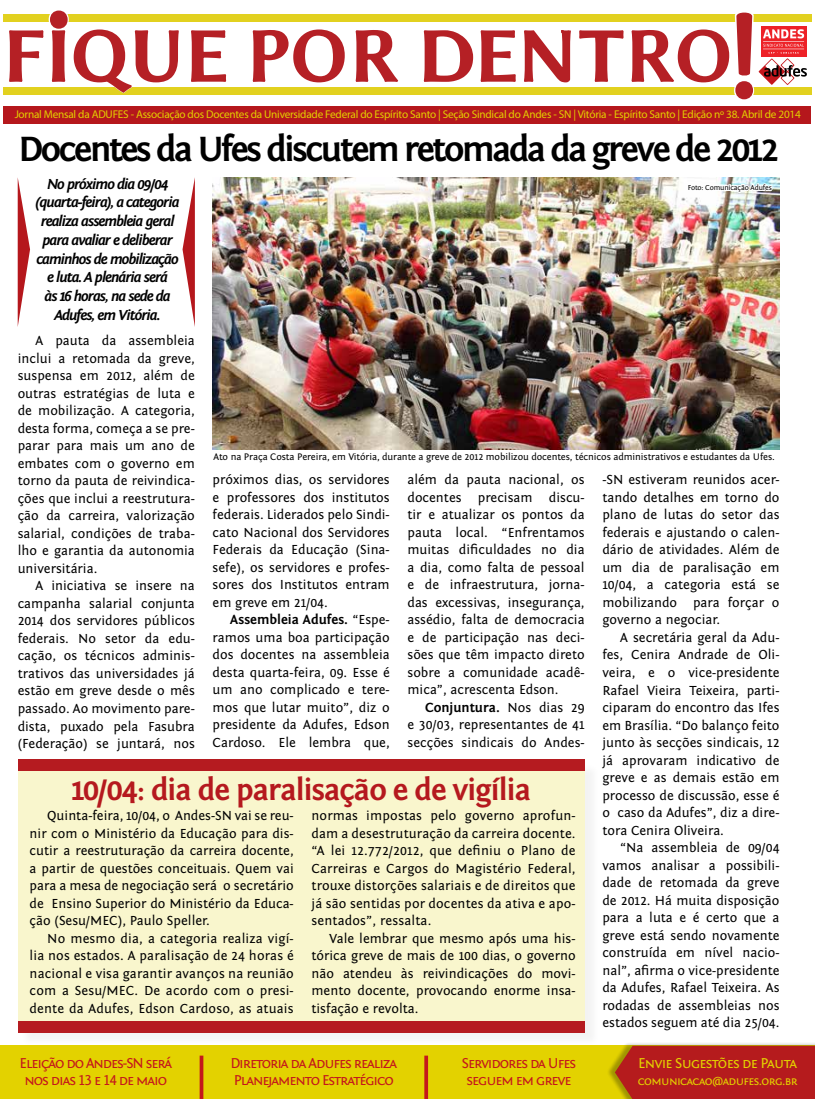
<style>
.page{position:relative;width:815px;height:1099px;background:#fff}
.page>*{position:absolute;margin:0;border:0;box-sizing:border-box;transform-origin:0 0}
.t1{font:700 36.25px "Fontin Sans";letter-spacing:-.065em;color:#000}
.t2{font:700 31.25px "Fontin Sans";letter-spacing:-.03em;color:#b5191e}
.t3{font:italic 700 15px/18.8px "Fontin Sans";letter-spacing:-.06em;color:#000;text-align:center}
.t4{font:15px/16.2px "Fontin Sans Small Caps";letter-spacing:-.07em;color:#c4161c;text-align:center}
.t5{font:15px "Fontin Sans Small Caps";letter-spacing:-.05em;color:#e3d200}
.t6{font:13.75px/17.5px "Fontin Sans";color:#000;text-align:justify}
.t7{font:12.5px "Fontin Sans Small Caps";letter-spacing:-.05em;color:#e3d200}
.t8{font:11.25px "Myriad Pro";letter-spacing:-.02em;color:#e3d100}
.t9{font:10px "Fontin Sans";letter-spacing:-.01em;color:#000}
.t10{font:7.5px "Fontin Sans";letter-spacing:-.02em;color:#000}
.s1{font-weight:700}
</style>
<div class="page">
<div style="left:3px;top:106px;width:808px;height:17px;background:#b5171c"></div>
<div style="left:0;top:1045px;width:815px;height:53px;background:#e3d200"></div>
<div style="left:20px;top:763px;width:580px;height:285px;background:#000;opacity:.25"></div>
<div style="left:18px;top:761px;width:567px;height:271px;background:#f9f6cd"></div>
<div style="left:18px;top:759px;width:567px;height:12px;background:#b5191e"></div>
<div style="left:18px;top:1020px;width:567px;height:12px;background:#b5191e"></div>
<hr style="left:200px;top:1055px;width:3px;height:43px;background:#c4161c">
<svg style="left:424px;top:1055px;width:4px;height:43px"></svg>
<div style="left:606px;top:1041px;width:209px;height:57px;background:#000;opacity:.3"></div>
<div style="left:615px;top:1045px;width:200px;height:53px;background:#b51b1d"></div>
<svg style="left:18px;top:179px;width:12px;height:146px"></svg>
<svg style="left:183px;top:177px;width:12px;height:150px"></svg>
<div style="left:3px;top:87px;width:809px;height:8px;background:#e2d11f"></div>
<div style="left:3px;top:15px;width:809px;height:7px;background:#e2d11f"></div>
<svg style="left:734px;top:80px;width:20px;height:20px"></svg>
<svg style="left:49px;top:9px;width:20px;height:21px"></svg>
<div style="left:50px;top:11px;width:18px;height:18px;background:#b52025;border-radius:50%"></div>
<svg style="left:9px;top:30px;width:35px;height:52px"></svg>
<svg style="left:51px;top:29px;width:15px;height:53px"></svg>
<svg style="left:73px;top:29px;width:106px;height:65px"></svg>
<svg style="left:191px;top:30px;width:36px;height:52px"></svg>
<svg style="left:252px;top:29px;width:93px;height:54px"></svg>
<svg style="left:355px;top:30px;width:44px;height:52px"></svg>
<svg style="left:423px;top:30px;width:51px;height:52px"></svg>
<svg style="left:480px;top:30px;width:91px;height:53px"></svg>
<div style="left:735px;top:81px;width:18px;height:18px;background:#b52025;border-radius:50%"></div>
<svg style="left:578px;top:12px;width:229px;height:73px"></svg>
<img style="left:213px;top:177px;width:567px;height:273px">
<img style="left:686px;top:179px;width:88px;height:31px">
<p class="t8" style="left:15px;top:107px;width:788px">Jornal Mensal da ADUFES - Associação dos Docentes da Universidade Federal do Espírito Santo | Seção Sindical do Andes - SN | Vitória - Espírito Santo | Edição nº 38. Abril de 2014</p>
<h1 class="t1" style="left:18px;top:129px;width:762px">Docentes da Ufes discutem retomada da greve de 2012</h1>
<p class="t3" style="left:36px;top:174px;width:145px">No próximo dia 09/04 (quarta-feira), a categoria realiza assembleia geral para avaliar e deliberar caminhos de mobilização e luta. A plenária será<br>às 16 horas, na sede da<br>Adufes, em Vitória.</p>
<p class="t10" style="left:688px;top:183px;width:86px">Foto: Comunicação Adufes</p>
<p class="t6" style="left:18px;top:332px;width:179px;text-indent:18px">A pauta da assembleia inclui a retomada da greve, suspensa em 2012, além de outras estratégias de luta e de mobilização. A categoria, desta forma, começa a se pre&shy;parar para mais um ano de embates com o governo em torno da pauta de reivindica&shy;ções que inclui a reestrutura&shy;ção da carreira, valorização salarial, condições de traba&shy;lho e garantia da autonomia universitária.</p>
<p class="t6" style="left:18px;top:577px;width:179px;text-indent:18px">A iniciativa se insere na campanha salarial conjunta 2014 dos servidores públicos federais. No setor da edu&shy;cação, os técnicos adminis&shy;trativos das universidades já estão em greve desde o mês passado. Ao movimento pare&shy;dista, puxado pela Fasubra (Federação) se juntará, nos</p>
<p class="t9" style="left:213px;top:451px;width:563px">Ato na Praça Costa Pereira, em Vitória, durante a greve de 2012 mobilizou docentes, técnicos administrativos e estudantes da Ufes.</p>
<p class="t6" style="left:407px;top:471px;width:179px">além da pauta nacional, os docentes precisam discu&shy;tir e atualizar os pontos da pauta local. “Enfrentamos muitas dificuldades no dia a dia, como falta de pessoal e de infraestrutura, jorna&shy;das excessivas, insegurança, assédio, falta de democracia e de participação nas deci&shy;sões que têm impacto direto sobre a comunidade acadê&shy;mica”, acrescenta Edson.</p>
<p class="t6" style="left:407px;top:698px;width:179px;text-indent:18px"><span class="s1">Conjuntura.</span> Nos dias 29 e 30/03, representantes de 41 secções sindicais do Andes-</p>
<p class="t6" style="left:213px;top:471px;width:179px">próximos dias, os servidores e professores dos institutos federais. Liderados pelo Sindi&shy;cato Nacional dos Servidores Federais da Educação (Sina&shy;sefe), os servidores e profes&shy;sores dos Institutos entram em greve em 21/04.</p>
<p class="t6" style="left:213px;top:611px;width:179px;text-indent:18px"><span class="s1">Assembleia Adufes.</span> “Espe&shy;ramos uma boa participação dos docentes na assembleia desta quarta-feira, 09. Esse é um ano complicado e tere&shy;mos que lutar muito”, diz o presidente da Adufes, Edson Cardoso. Ele lembra que,</p>
<p class="t6" style="left:602px;top:471px;width:179px">-SN estiveram reunidos acer&shy;tando detalhes em torno do plano de lutas do setor das federais e ajustando o calen&shy;dário de atividades. Além de um dia de paralisação em 10/04, a categoria está se mobilizando para forçar o governo a negociar.</p>
<p class="t6" style="left:602px;top:629px;width:179px;text-indent:18px">A secretária geral da Adu&shy;fes, Cenira Andrade de Oli&shy;veira, e o vice-presidente Rafael Vieira Teixeira, parti&shy;ciparam do encontro das Ifes em Brasília. “Do balanço feito junto às secções sindicais, 12 já aprovaram indicativo de greve e as demais estão em processo de discussão, esse é o caso da Adufes”, diz a dire&shy;tora Cenira Oliveira.</p>
<p class="t6" style="left:602px;top:839px;width:179px;text-indent:18px">“Na assembleia de 09/04 vamos analisar a possibili&shy;dade de retomada da greve de 2012. Há muita disposição para a luta e é certo que a greve está sendo novamente construída em nível nacio&shy;nal”, afirma o vice-presidente da Adufes, Rafael Teixeira. As rodadas de assembleias nos estados seguem até dia 25/04.</p>
<h2 class="t2" style="left:71px;top:773px;width:461px">10/04: dia de paralisação e de vigília</h2>
<p class="t6" style="left:30px;top:807px;width:266px;text-indent:18px">Quinta-feira, 10/04, o Andes-SN vai se reu&shy;nir com o Ministério da Educação para dis&shy;cutir a reestruturação da carreira docente, a partir de questões conceituais. Quem vai para a mesa de negociação será o secretário de Ensino Superior do Ministério da Educa&shy;ção (Sesu/MEC), Paulo Speller.</p>
<p class="t6" style="left:30px;top:929px;width:266px;text-indent:18px">No mesmo dia, a categoria realiza vigí&shy;lia nos estados. A paralisação de 24 horas é nacional e visa garantir avanços na reunião com a Sesu/MEC. De acordo com o presi&shy;dente da Adufes, Edson Cardoso, as atuais</p>
<p class="t6" style="left:311px;top:807px;width:266px">normas impostas pelo governo aprofun&shy;dam a desestruturação da carreira docente. “A lei 12.772/2012, que definiu o Plano de Carreiras e Cargos do Magistério Federal, trouxe distorções salariais e de direitos que já são sentidas por docentes da ativa e apo&shy;sentados”, ressalta.</p>
<p class="t6" style="left:311px;top:929px;width:266px;text-indent:18px">Vale lembrar que mesmo após uma his&shy;tórica greve de mais de 100 dias, o governo não atendeu às reivindicações do movi&shy;mento docente, provocando enorme insa&shy;tisfação e revolta.</p>
<p class="t4" style="left:20px;top:1055px;width:154px">Eleição do Andes-SN será nos dias 13 e 14 de maio</p>
<p class="t4" style="left:230px;top:1055px;width:169px;text-align:left">Diretoria da Adufes realiza<br>Planejamento Estratégico</p>
<p class="t4" style="left:462px;top:1055px;width:116px">Servidores da Ufes seguem em greve</p>
<p class="t5" style="left:638px;top:1055px;width:161px">Envie Sugestões de Pauta</p>
<p class="t7" style="left:638px;top:1073px;width:161px">comunicacao@adufes.org.br</p>
</div>
